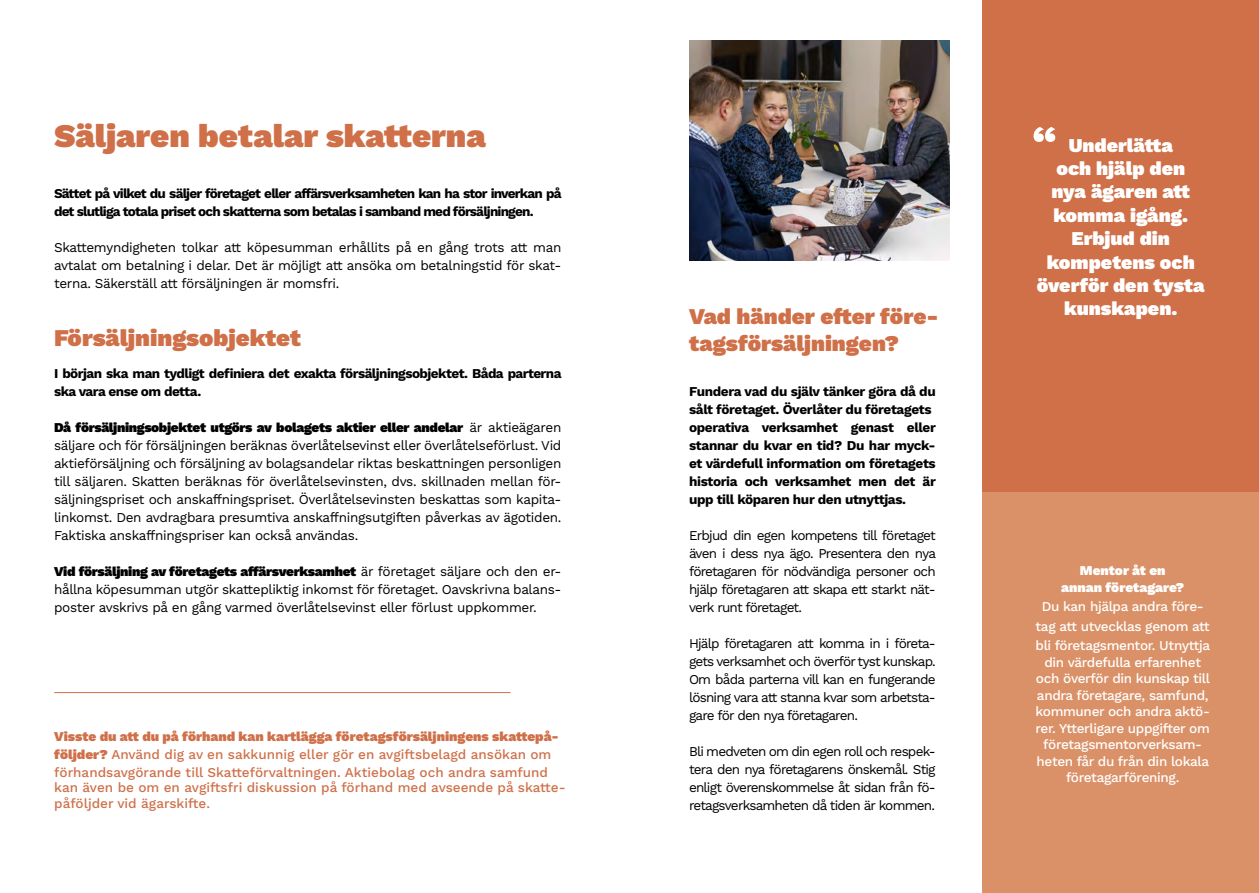
<style>
.page{position:relative;width:1259px;height:893px;background:#fff}
.page>*{position:absolute;margin:0;border:0;box-sizing:border-box;transform-origin:0 0}
.t1{font:900 33px "Work Sans";color:#cf7049}
.t2{font:900 24px "Work Sans";color:#cf7049}
.t3{font:900 22.5px/27px "Work Sans";color:#cf7049}
.t4{font:900 19.5px/23.4px "Work Sans";color:#fff;text-align:center}
.t5{font:13.5px/18px "Work Sans";letter-spacing:-.06em;color:#000;text-align:justify}
.t6{font:700 13.5px/18px "Work Sans";letter-spacing:-.04em;color:#000}
.t7{font:500 13.5px/18px "Work Sans";color:#cf7049}
.t8{font:500 13.5px/16.5px "Work Sans";letter-spacing:-.025em;color:#fff;text-align:center}
.t9{font:700 13.5px/18px "Work Sans";letter-spacing:-.06em;color:#000}
.t10{font:900 13.5px/16.2px "Work Sans";color:#fff;text-align:center}
.s1{font-weight:900}
</style>
<div class="page">
<div style="left:982px;top:491px;width:277px;height:402px;background:#da9168"></div>
<div style="left:982px;top:0;width:277px;height:491px;background:#cf7049"></div>
<img style="left:689px;top:40px;width:260px;height:220px">
<svg style="left:1033px;top:127px;width:22px;height:15px"></svg>
<hr style="left:54px;top:692px;width:456px;height:1px;background:#cf7049">
<h1 class="t1" style="left:54px;top:117px;width:433px">Säljaren betalar skatterna</h1>
<p class="t9" style="left:54px;top:185px;width:509px">Sättet på vilket du säljer företaget eller affärsverksamheten kan ha stor inverkan på det slutliga totala priset och skatterna som betalas i samband med försäljningen.</p>
<p class="t5" style="left:54px;top:239px;width:509px">Skattemyndigheten tolkar att köpesumman erhållits på en gång trots att man avtalat om betalning i delar. Det är möjligt att ansöka om betalningstid för skat&shy;terna. Säkerställ att försäljningen är momsfri.</p>
<h2 class="t2" style="left:54px;top:324px;width:248px">Försäljningsobjektet</h2>
<p class="t6" style="left:54px;top:365px;width:509px">I början ska man tydligt definiera det exakta försäljningsobjektet. Båda parterna ska vara ense om detta.</p>
<p class="t5" style="left:54px;top:419px;width:509px"><span class="s1">Då försäljningsobjektet utgörs av bolagets aktier eller andelar</span> är aktieägaren säljare och för försäljningen beräknas överlåtelsevinst eller överlåtelseförlust. Vid aktieförsäljning och försäljning av bolagsandelar riktas beskattningen personligen till säljaren. Skatten beräknas för överlåtelsevinsten, dvs. skillnaden mellan för&shy;säljningspriset och anskaffningspriset. Överlåtelsevinsten beskattas som kapita&shy;linkomst. Den avdragbara presumtiva anskaffningsutgiften påverkas av ägotiden.<br>Faktiska anskaffningspriser kan också användas.</p>
<p class="t5" style="left:54px;top:563px;width:509px"><span class="s1">Vid försäljning av företagets affärsverksamhet</span> är företaget säljare och den er&shy;hållna köpesumman utgör skattepliktig inkomst för företaget. Oavskrivna balans&shy;poster avskrivs på en gång varmed överlåtelsevinst eller förlust uppkommer.</p>
<p class="t7" style="left:54px;top:728px;width:506px"><span class="s1">Visste du att du på förhand kan kartlägga företagsförsäljningens skattepå&shy;följder?</span> Använd dig av en sakkunnig eller gör en avgiftsbelagd ansökan om förhandsavgörande till Skatteförvaltningen. Aktiebolag och andra samfund</p>
<p class="t7" style="left:54px;top:780px;width:513px;line-height:16.2px">kan även be om en avgiftsfri diskussion på förhand med avseende på skatte&shy;påföljder vid ägarskifte.</p>
<h3 class="t3" style="left:689px;top:304px;width:251px">Vad händer efter före&shy;tagsförsäljningen?</h3>
<p class="t6" style="left:689px;top:383px;width:248px">Fundera vad du själv tänker göra då du sålt företaget. Överlåter du företagets operativa verksamhet genast eller stannar du kvar en tid? Du har myck&shy;et värdefull information om företagets historia och verksamhet men det är upp till köparen hur den utnyttjas.</p>
<p class="t5" style="left:689px;top:527px;width:248px">Erbjud din egen kompetens till företaget även i dess nya ägo. Presentera den nya företagaren för nödvändiga personer och hjälp företagaren att skapa ett starkt nät&shy;verk runt företaget.</p>
<p class="t5" style="left:689px;top:635px;width:248px">Hjälp företagaren att komma in i företa&shy;gets verksamhet och överför tyst kunskap.<br>Om båda parterna vill kan en fungerande lösning vara att stanna kvar som arbetsta&shy;gare för den nya företagaren.</p>
<p class="t5" style="left:689px;top:743px;width:248px">Bli medveten om din egen roll och respek&shy;tera den nya företagarens önskemål. Stig enligt överenskommelse åt sidan från fö&shy;retagsverksamheten då tiden är kommen.</p>
<h3 class="t4" style="left:1037px;top:134px;width:169px">Underlätta<br>och hjälp den nya ägaren att komma igång.<br>Erbjud din kompetens och överför den tysta kunskapen.</h3>
<p class="t10" style="left:1061px;top:563px;width:125px">Mentor åt en annan företagare?</p>
<p class="t8" style="left:1035px;top:597px;width:176px;line-height:19.5px">Du kan hjälpa andra före&shy;tag att utvecklas genom att bli företagsmentor. Utnyttja</p>
<p class="t8" style="left:1035px;top:654px;width:176px">din värdefulla erfarenhet och överför din kunskap till andra företagare, samfund, kommuner och andra aktö&shy;rer. Ytterligare uppgifter om företagsmentorverksam&shy;heten får du från din lokala företagarförening.</p>
</div>
